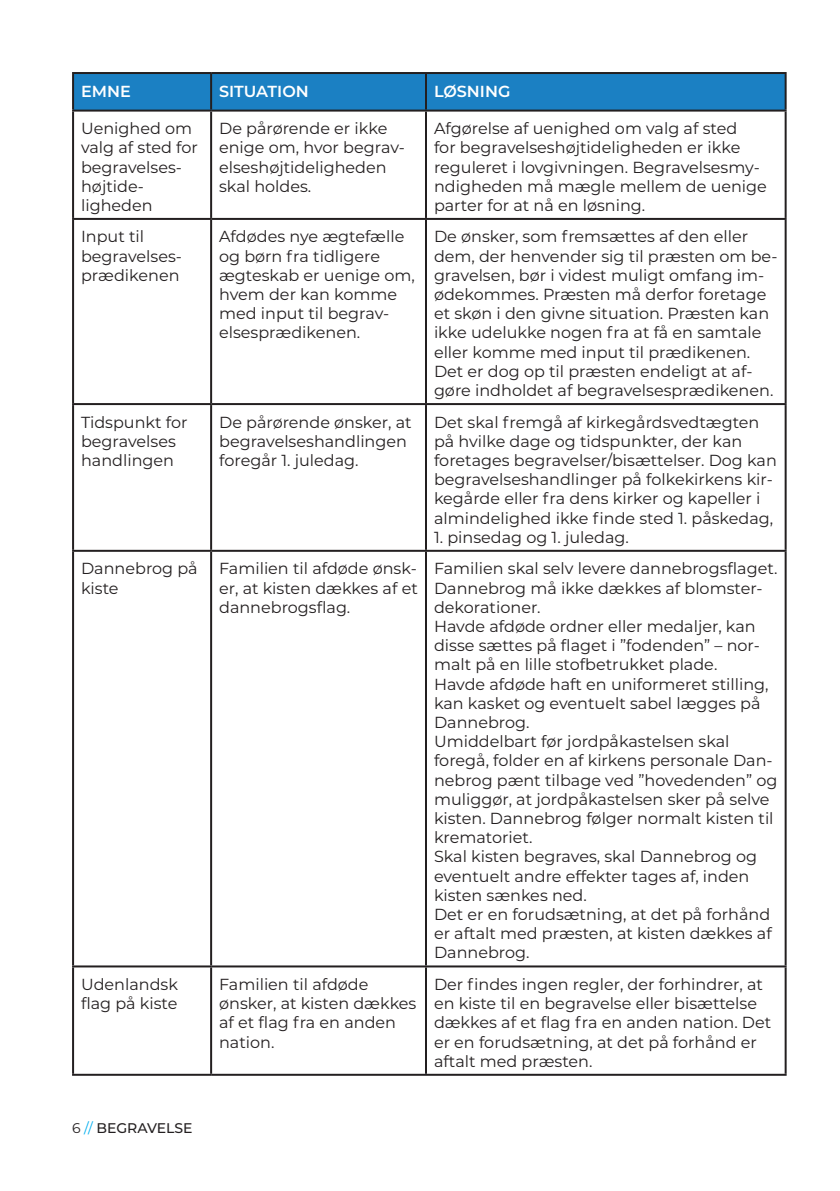
<style>
.page{position:relative;width:840px;height:1191px;background:#fff}
.page>*{position:absolute;margin:0;border:0;box-sizing:border-box;transform-origin:0 0}
.t1{font:16px/19.2px "Montserrat";color:#231f20}
.t2{font:600 16px "Montserrat";color:#fff}
.Brødtekst{font:500 14px "Montserrat";color:#231f20}
.s1{font-weight:400}
.s2{font-weight:400;color:#00aeef}
</style>
<div class="page">
<div style="left:74px;top:74px;width:710px;height:36px;background:#1b80c3"></div>
<hr style="left:72px;top:72px;width:139px;height:2px;background:#231f20">
<hr style="left:72px;top:74px;width:2px;height:36px;background:#231f20">
<hr style="left:211px;top:72px;width:215px;height:2px;background:#231f20">
<hr style="left:210px;top:74px;width:2px;height:36px;background:#231f20">
<hr style="left:426px;top:72px;width:360px;height:2px;background:#231f20">
<hr style="left:425px;top:74px;width:2px;height:36px;background:#231f20">
<hr style="left:784px;top:74px;width:2px;height:36px;background:#231f20">
<hr style="left:72px;top:110px;width:139px;height:2px;background:#231f20">
<hr style="left:72px;top:112px;width:2px;height:106px;background:#231f20">
<hr style="left:211px;top:110px;width:215px;height:2px;background:#231f20">
<hr style="left:210px;top:112px;width:2px;height:106px;background:#231f20">
<hr style="left:426px;top:110px;width:360px;height:2px;background:#231f20">
<hr style="left:425px;top:112px;width:2px;height:106px;background:#231f20">
<hr style="left:784px;top:112px;width:2px;height:106px;background:#231f20">
<hr style="left:72px;top:218px;width:139px;height:2px;background:#231f20">
<hr style="left:72px;top:220px;width:2px;height:183px;background:#231f20">
<hr style="left:211px;top:218px;width:215px;height:2px;background:#231f20">
<hr style="left:210px;top:220px;width:2px;height:183px;background:#231f20">
<hr style="left:426px;top:218px;width:360px;height:2px;background:#231f20">
<hr style="left:425px;top:220px;width:2px;height:183px;background:#231f20">
<hr style="left:784px;top:220px;width:2px;height:183px;background:#231f20">
<hr style="left:72px;top:403px;width:139px;height:2px;background:#231f20">
<hr style="left:72px;top:405px;width:2px;height:145px;background:#231f20">
<hr style="left:211px;top:403px;width:215px;height:2px;background:#231f20">
<hr style="left:210px;top:405px;width:2px;height:145px;background:#231f20">
<hr style="left:426px;top:403px;width:360px;height:2px;background:#231f20">
<hr style="left:425px;top:405px;width:2px;height:145px;background:#231f20">
<hr style="left:784px;top:405px;width:2px;height:145px;background:#231f20">
<hr style="left:72px;top:550px;width:139px;height:2px;background:#231f20">
<hr style="left:72px;top:552px;width:2px;height:413px;background:#231f20">
<hr style="left:211px;top:550px;width:215px;height:2px;background:#231f20">
<hr style="left:210px;top:552px;width:2px;height:413px;background:#231f20">
<hr style="left:426px;top:550px;width:360px;height:2px;background:#231f20">
<hr style="left:425px;top:552px;width:2px;height:413px;background:#231f20">
<hr style="left:784px;top:552px;width:2px;height:413px;background:#231f20">
<hr style="left:72px;top:965px;width:139px;height:2px;background:#231f20">
<hr style="left:72px;top:967px;width:2px;height:106px;background:#231f20">
<hr style="left:211px;top:965px;width:215px;height:2px;background:#231f20">
<hr style="left:210px;top:967px;width:2px;height:106px;background:#231f20">
<hr style="left:426px;top:965px;width:360px;height:2px;background:#231f20">
<hr style="left:425px;top:967px;width:2px;height:106px;background:#231f20">
<hr style="left:784px;top:967px;width:2px;height:106px;background:#231f20">
<hr style="left:72px;top:1073px;width:139px;height:2px;background:#231f20">
<hr style="left:211px;top:1073px;width:215px;height:2px;background:#231f20">
<hr style="left:426px;top:1073px;width:360px;height:2px;background:#231f20">
<p class="t2" style="left:81px;top:79px;width:51px">EMNE</p>
<p class="t2" style="left:219px;top:79px;width:91px">SITUATION</p>
<p class="t2" style="left:434px;top:79px;width:78px">LØSNING</p>
<p class="t1" style="left:81px;top:118px;width:118px">Uenighed om valg af sted for begravelses-</p>
<p class="t1" style="left:81px;top:176px;width:73px">højtide&shy;ligheden</p>
<p class="t1" style="left:219px;top:118px;width:187px">De pårørende er ikke enige om, hvor begrav&shy;elseshøjtideligheden skal holdes.</p>
<p class="t1" style="left:434px;top:118px;width:334px">Afgørelse af uenighed om valg af sted<br>for begravelseshøjtideligheden er ikke reguleret i lovgivningen. Begravelsesmy&shy;ndigheden må mægle mellem de uenige parter for at nå en løsning.</p>
<p class="t1" style="left:81px;top:226px;width:102px">Input til begravelses&shy;prædikenen</p>
<p class="t1" style="left:219px;top:226px;width:197px">Afdødes nye ægtefælle og børn fra tidligere ægteskab er uenige om, hvem der kan komme med input til begrav&shy;elsesprædikenen.</p>
<p class="t1" style="left:434px;top:226px;width:345px">De ønsker, som fremsættes af den eller dem, der henvender sig til præsten om be&shy;gravelsen, bør i videst muligt omfang im&shy;ødekommes. Præsten må derfor foretage et skøn i den givne situation. Præsten kan ikke udelukke nogen fra at få en samtale eller komme med input til prædikenen.<br>Det er dog op til præsten endeligt at af&shy;gøre indholdet af begravelsesprædikenen.</p>
<p class="t1" style="left:81px;top:412px;width:108px">Tidspunkt for begravelses handlingen</p>
<p class="t1" style="left:219px;top:412px;width:194px">De pårørende ønsker, at begravelseshandlingen foregår 1. juledag.</p>
<p class="t1" style="left:434px;top:412px;width:344px">Det skal fremgå af kirkegårdsvedtægten på hvilke dage og tidspunkter, der kan foretages begravelser/bisættelser. Dog kan begravelseshandlinger på folkekirkens kir&shy;kegårde eller fra dens kirker og kapeller i almindelighed ikke finde sted 1. påskedag,</p>
<p class="t1" style="left:434px;top:527px;width:196px">1. pinsedag og 1. juledag.</p>
<p class="t1" style="left:81px;top:558px;width:118px">Dannebrog på kiste</p>
<p class="t1" style="left:219px;top:558px;width:200px;text-align:justify">Familien til afdøde ønsk&shy;er, at kisten dækkes af et dannebrogsflag.</p>
<p class="t1" style="left:434px;top:558px;width:345px">Familien skal selv levere dannebrogsflaget.<br>Dannebrog må ikke dækkes af blomster&shy;dekorationer.</p>
<p class="t1" style="left:434px;top:616px;width:327px">Havde afdøde ordner eller medaljer, kan disse sættes på flaget i ”fodenden” – nor&shy;malt på en lille stofbetrukket plade.</p>
<p class="t1" style="left:434px;top:673px;width:336px">Havde afdøde haft en uniformeret stilling, kan kasket og eventuelt sabel lægges på<br>Dannebrog.</p>
<p class="t1" style="left:434px;top:731px;width:344px">Umiddelbart før jordpåkastelsen skal foregå, folder en af kirkens personale Dan&shy;nebrog pænt tilbage ved ”hovedenden” og muliggør, at jordpåkastelsen sker på selve kisten. Dannebrog følger normalt kisten til krematoriet.</p>
<p class="t1" style="left:434px;top:846px;width:324px">Skal kisten begraves, skal Dannebrog og eventuelt andre effekter tages af, inden kisten sænkes ned.</p>
<p class="t1" style="left:434px;top:904px;width:339px;text-align:justify">Det er en forudsætning, at det på forhånd er aftalt med præsten, at kisten dækkes af Dannebrog.</p>
<p class="t1" style="left:81px;top:974px;width:98px">Udenlandsk flag på kiste</p>
<p class="t1" style="left:219px;top:974px;width:199px">Familien til afdøde ønsker, at kisten dækkes af et flag fra en anden nation.</p>
<p class="t1" style="left:434px;top:974px;width:339px">Der findes ingen regler, der forhindrer, at en kiste til en begravelse eller bisættelse dækkes af et flag fra en anden nation. Det er en forudsætning, at det på forhånd er aftalt med præsten.</p>
<p class="Brødtekst" style="left:72px;top:1117px;width:122px"><span class="s1">6</span> <span class="s2">//</span> BEGRAVELSE</p>
</div>
